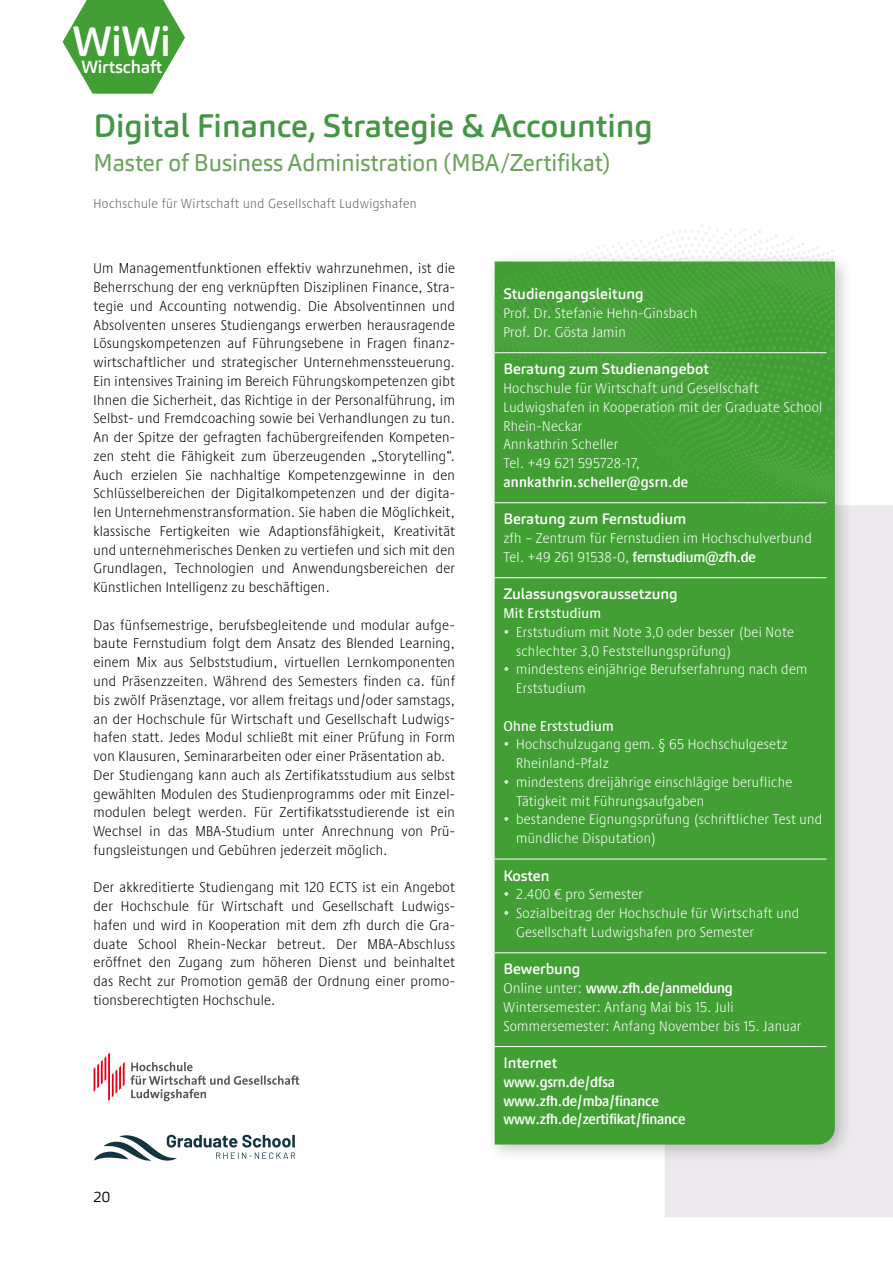
<style>
.page{position:relative;width:893px;height:1263px;background:#fff}
.page>*{position:absolute;margin:0;border:0;box-sizing:border-box;transform-origin:0 0}
.t1{font:500 41.7px "Carnas";color:#fff}
.t2{font:500 32.25px "Carnas";color:#469545}
.t3{font:24px "Carnas";color:#6ba25c;scale:.96 1}
.t4{font:500 17.55px "Carnas";letter-spacing:-.01em;color:#fff}
.t5{font:500 15px "Carnas";color:#fff}
.t6{font:300 15px "Carnas";color:#000}
.t7{font:300 condensed 14.55px/18.8px "Praxis Next";letter-spacing:.02em;color:#000;text-align:justify}
.t8{font:300 condensed 14.55px/18.8px "Praxis Next";letter-spacing:.02em;color:#fff}
.t9{font:600 condensed 14.55px/18.8px "Praxis Next";letter-spacing:-.015em;color:#fff}
.t10{font:500 condensed 14.55px "Praxis Next";letter-spacing:.02em;color:#fff}
.t11{font:600 condensed 14.55px "Praxis Next";letter-spacing:.02em;color:#fff}
.t12{font:300 condensed 13.5px "Praxis Next";letter-spacing:.03em;color:#626261}
.s1{font-weight:600}
</style>
<div class="page">
<div style="left:665px;top:505px;width:228px;height:712px;background:#ebe9ec"></div>
<div style="left:485px;top:251px;width:368px;height:912px;background:#000;opacity:.22"></div>
<div style="left:495px;top:261px;width:340px;height:883px;background:#419f33"></div>
<svg style="left:495px;top:225px;width:339px;height:297px;background:#5bac4f"></svg>
<svg style="left:63px;top:0;width:122px;height:94px"></svg>
<hr style="left:495px;top:352px;width:331px;height:1px;background:#fff">
<hr style="left:495px;top:502px;width:331px;height:1px;background:#fff">
<hr style="left:495px;top:577px;width:331px;height:1px;background:#fff">
<hr style="left:495px;top:859px;width:331px;height:1px;background:#fff">
<hr style="left:495px;top:952px;width:331px;height:1px;background:#fff">
<hr style="left:495px;top:1046px;width:331px;height:1px;background:#fff">
<svg style="left:94px;top:1052px;width:205px;height:49px"></svg>
<svg style="left:94px;top:1135px;width:201px;height:26px"></svg>
<h1 class="t1" style="left:72px;top:14px;width:100px">WiWi</h1>
<p class="t4" style="left:81px;top:56px;width:82px">Wirtschaft</p>
<h2 class="t2" style="left:94px;top:105px;width:561px">Digital Finance, Strategie &amp; Accounting</h2>
<h3 class="t3" style="left:94px;top:148px;width:540px">Master of Business Administration (MBA/Zertifikat)</h3>
<p class="t12" style="left:94px;top:193px;width:325px">Hochschule für Wirtschaft und Gesellschaft Ludwigshafen</p>
<p class="t7" style="left:94px;top:259px;width:363px">Um Managementfunktionen effektiv wahrzunehmen, ist die Beherrschung der eng verknüpften Disziplinen Finance, Stra&shy;tegie und Accounting notwendig. Die Absolventinnen und Absolventen unseres Studiengangs erwerben herausragende Lösungskompetenzen auf Führungsebene in Fragen finanz&shy;wirtschaftlicher und strategischer Unternehmenssteuerung.<br>Ein intensives Training im Bereich Führungskompetenzen gibt Ihnen die Sicherheit, das Richtige in der Personalführung, im Selbst- und Fremdcoaching sowie bei Verhandlungen zu tun.<br>An der Spitze der gefragten fachübergreifenden Kompeten&shy;zen steht die Fähigkeit zum überzeugenden „Storytelling“.<br>Auch erzielen Sie nachhaltige Kompetenzgewinne in den Schlüsselbereichen der Digitalkompetenzen und der digita&shy;len Unternehmenstransformation. Sie haben die Möglichkeit, klassische Fertigkeiten wie Adaptionsfähigkeit, Kreativität und unternehmerisches Denken zu vertiefen und sich mit den Grundlagen, Technologien und Anwendungsbereichen der Künstlichen Intelligenz zu beschäftigen.</p>
<p class="t7" style="left:94px;top:615px;width:363px;text-align:left">Das fünfsemestrige, berufsbegleitende und modular aufge&shy;baute Fernstudium folgt dem Ansatz des Blended Learning, einem Mix aus Selbststudium, virtuellen Lernkomponenten und Präsenzzeiten. Während des Semesters finden ca. fünf bis zwölf Präsenztage, vor allem freitags und/oder samstags, an der Hochschule für Wirtschaft und Gesellschaft Ludwigs&shy;hafen statt. Jedes Modul schließt mit einer Prüfung in Form von Klausuren, Seminararbeiten oder einer Präsentation ab.<br>Der Studiengang kann auch als Zertifikatsstudium aus selbst gewählten Modulen des Studienprogramms oder mit Einzel&shy;modulen belegt werden. Für Zertifikatsstudierende ist ein Wechsel in das MBA-Studium unter Anrechnung von Prü&shy;fungsleistungen und Gebühren jederzeit möglich.</p>
<p class="t7" style="left:94px;top:878px;width:363px">Der akkreditierte Studiengang mit 120 ECTS ist ein Angebot der Hochschule für Wirtschaft und Gesellschaft Ludwigs&shy;hafen und wird in Kooperation mit dem zfh durch die Gra&shy;duate School Rhein-Neckar betreut. Der MBA-Abschluss eröffnet den Zugang zum höheren Dienst und beinhaltet das Recht zur Promotion gemäß der Ordnung einer promo&shy;tionsberechtigten Hochschule.</p>
<p class="t6" style="left:94px;top:1187px;width:18px">20</p>
<p class="t5" style="left:503px;top:285px;width:142px">Studiengangsleitung</p>
<p class="t8" style="left:503px;top:303px;width:196px">Prof. Dr. Stefanie Hehn-Ginsbach<br>Prof. Dr. Gösta Jamin</p>
<p class="t5" style="left:503px;top:360px;width:207px">Beratung zum Studienangebot</p>
<p class="t8" style="left:503px;top:378px;width:321px">Hochschule für Wirtschaft und Gesellschaft<br>Ludwigshafen in Kooperation mit der Graduate School<br>Rhein-Neckar<br>Annkathrin Scheller<br>Tel. +49 621 595728-17,</p>
<p class="t11" style="left:503px;top:471px;width:186px">annkathrin.scheller@gsrn.de</p>
<p class="t5" style="left:503px;top:510px;width:184px">Beratung zum Fernstudium</p>
<p class="t8" style="left:503px;top:528px;width:310px">zfh – Zentrum für Fernstudien im Hochschulverbund<br>Tel. +49 261 91538-0, <span class="s1">fernstudium@zfh.de</span></p>
<p class="t5" style="left:503px;top:585px;width:176px">Zulassungsvoraussetzung</p>
<p class="t10" style="left:503px;top:602px;width:99px">Mit Erststudium</p>
<p class="t8" style="left:516px;top:622px;width:279px;text-indent:-13px">• Erststudium mit Note 3,0 oder besser (bei Note schlechter 3,0 Feststellungsprüfung)</p>
<p class="t8" style="left:516px;top:660px;width:293px;text-indent:-13px">• mindestens einjährige Berufserfahrung nach dem<br>Erststudium</p>
<p class="t10" style="left:503px;top:715px;width:112px">Ohne Erststudium</p>
<p class="t8" style="left:516px;top:735px;width:273px;text-indent:-13px">• Hochschulzugang gem. § 65 Hochschulgesetz<br>Rheinland-Pfalz</p>
<p class="t8" style="left:516px;top:772px;width:278px;text-indent:-13px">• mindestens dreijährige einschlägige berufliche<br>Tätigkeit mit Führungsaufgaben</p>
<p class="t8" style="left:516px;top:810px;width:308px;text-indent:-13px">• bestandene Eignungsprüfung (schriftlicher Test und mündliche Disputation)</p>
<p class="t5" style="left:503px;top:866px;width:48px">Kosten</p>
<p class="t8" style="left:503px;top:885px;width:141px">• 2.400 € pro Semester</p>
<p class="t8" style="left:516px;top:903px;width:285px;text-indent:-13px">• Sozialbeitrag der Hochschule für Wirtschaft und<br>Gesellschaft Ludwigshafen pro Semester</p>
<p class="t5" style="left:503px;top:960px;width:78px">Bewerbung</p>
<p class="t8" style="left:503px;top:978px;width:299px">Online unter: <span class="s1">www.zfh.de/anmeldung<br></span>Wintersemester: Anfang Mai bis 15. Juli<br>Sommersemester: Anfang November bis 15. Januar</p>
<p class="t5" style="left:503px;top:1053px;width:55px">Internet</p>
<p class="t9" style="left:503px;top:1072px;width:183px">www.gsrn.de/dfsa www.zfh.de/mba/finance www.zfh.de/zertifikat/finance</p>
</div>
